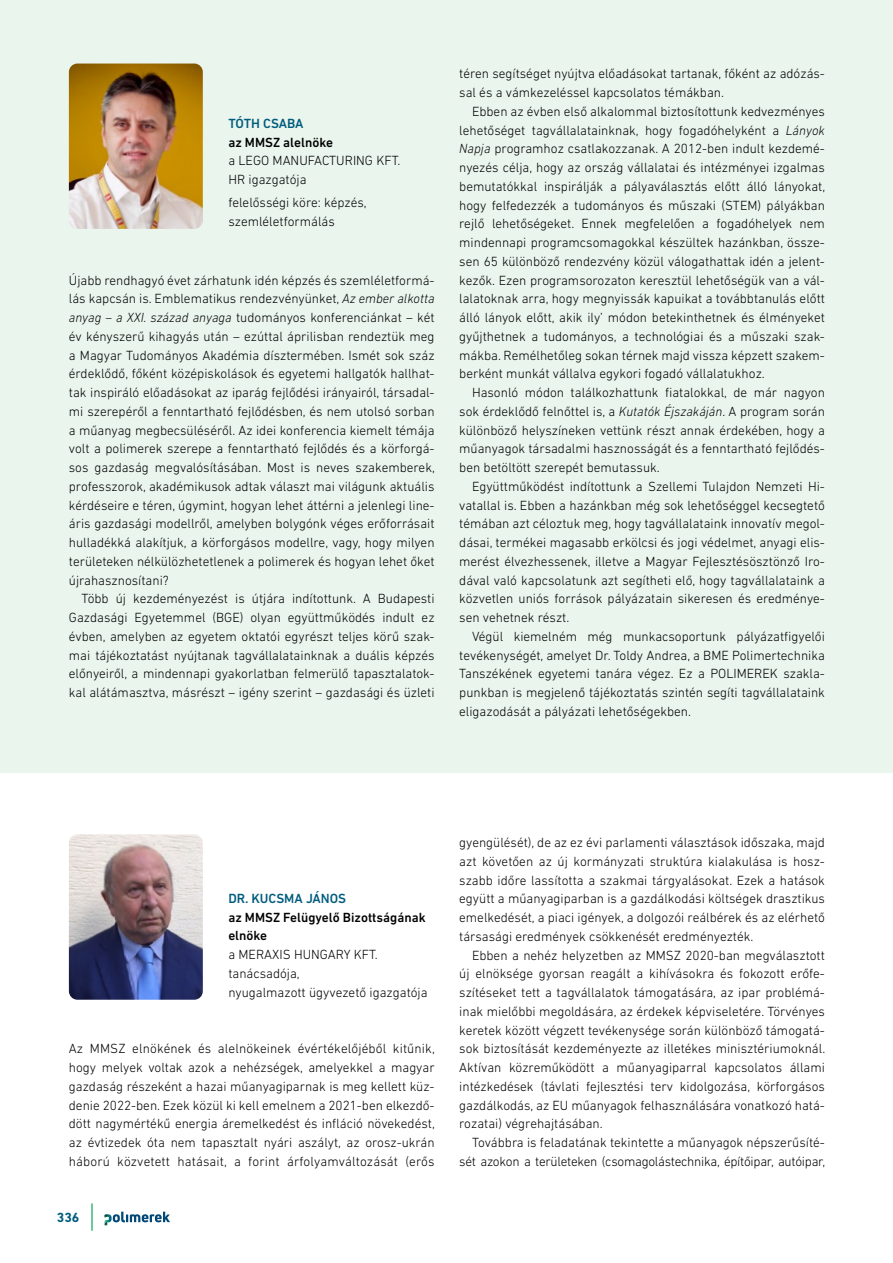
<style>
.page{position:relative;width:893px;height:1263px;background:#fff}
.page>*{position:absolute;margin:0;border:0;box-sizing:border-box;transform-origin:0 0}
.t1{font:300 13.5px/18.8px "DIN Next LT Pro";color:#000;text-align:justify}
.t2{font:300 13.5px/18.8px "DIN Next LT Pro";letter-spacing:-.02em;color:#000;text-align:right}
.t3{font:500 13.5px/18.8px "DIN Next LT Pro";color:#000}
.t4{font:500 13.5px "DIN Next LT Pro";color:#005c7e}
.t5{font:700 13.5px "DIN Next LT Pro";color:#005c7e}
.s1{font-style:italic}
</style>
<div class="page">
<svg style="left:105px;top:1211px;width:65px;height:14px"></svg>
<hr style="left:91px;top:1203px;width:2px;height:28px;background:#3bb87a">
<div style="left:0;top:0;width:893px;height:772px;background:#eaf5ed"></div>
<img style="left:69px;top:64px;width:134px;height:165px">
<img style="left:69px;top:834px;width:134px;height:166px">
<p class="t4" style="left:228px;top:115px;width:77px">TÓTH CSABA</p>
<p class="t3" style="left:228px;top:133px;width:106px">az MMSZ alelnöke</p>
<p class="t1" style="left:228px;top:151px;width:174px">a LEGO MANUFACTURING KFT.<br>HR igazgatója</p>
<p class="t1" style="left:228px;top:193px;width:140px">felelősségi köre: képzés, szemléletformálás</p>
<p class="t1" style="left:69px;top:270px;width:367px">Újabb rendhagyó évet zárhatunk idén képzés és szemléletformá&shy;lás kapcsán is. Emblematikus rendezvényünket, <span class="s1">Az ember alkotta anyag – a XXI. század anyaga</span> tudományos konferenciánkat – két év kényszerű kihagyás után – ezúttal áprilisban rendeztük meg a Magyar Tudományos Akadémia dísztermében. Ismét sok száz érdeklődő, főként középiskolások és egyetemi hallgatók hallhat&shy;tak inspiráló előadásokat az iparág fejlődési irányairól, társadal&shy;mi szerepéről a fenntartható fejlődésben, és nem utolsó sorban a műanyag megbecsüléséről. Az idei konferencia kiemelt témája volt a polimerek szerepe a fenntartható fejlődés és a körforgá&shy;sos gazdaság megvalósításában. Most is neves szakemberek, professzorok, akadémikusok adtak választ mai világunk aktuális kérdéseire e téren, úgymint, hogyan lehet áttérni a jelenlegi line&shy;áris gazdasági modellről, amelyben bolygónk véges erőforrásait hulladékká alakítjuk, a körforgásos modellre, vagy, hogy milyen területeken nélkülözhetetlenek a polimerek és hogyan lehet őket újrahasznosítani?</p>
<p class="t1" style="left:69px;top:589px;width:367px;text-indent:13px">Több új kezdeményezést is útjára indítottunk. A Budapesti Gazdasági Egyetemmel (BGE) olyan együttműködés indult ez évben, amelyben az egyetem oktatói egyrészt teljes körű szak&shy;mai tájékoztatást nyújtanak tagvállalatainknak a duális képzés előnyeiről, a mindennapi gyakorlatban felmerülő tapasztalatok&shy;kal alátámasztva, másrészt – igény szerint – gazdasági és üzleti</p>
<p class="t1" style="left:459px;top:64px;width:367px">téren segítséget nyújtva előadásokat tartanak, főként az adózás&shy;sal és a vámkezeléssel kapcsolatos témákban.</p>
<p class="t1" style="left:459px;top:102px;width:367px;text-indent:13px">Ebben az évben első alkalommal biztosítottunk kedvezményes lehetőséget tagvállalatainknak, hogy fogadóhelyként a <span class="s1">Lányok Napja</span> programhoz csatlakozzanak. A 2012-ben indult kezdemé&shy;nyezés célja, hogy az ország vállalatai és intézményei izgalmas bemutatókkal inspirálják a pályaválasztás előtt álló lányokat, hogy felfedezzék a tudományos és műszaki (STEM) pályákban rejlő lehetőségeket. Ennek megfelelően a fogadóhelyek nem mindennapi programcsomagokkal készültek hazánkban, össze&shy;sen 65 különböző rendezvény közül válogathattak idén a jelent&shy;kezők. Ezen programsorozaton keresztül lehetőségük van a vál&shy;lalatoknak arra, hogy megnyissák kapuikat a továbbtanulás előtt álló lányok előtt, akik ily’ módon betekinthetnek és élményeket gyűjthetnek a tudományos, a technológiai és a műszaki szak&shy;mákba. Remélhetőleg sokan térnek majd vissza képzett szakem&shy;berként munkát vállalva egykori fogadó vállalatukhoz.</p>
<p class="t1" style="left:459px;top:383px;width:367px;text-indent:13px">Hasonló módon találkozhattunk fiatalokkal, de már nagyon sok érdeklődő felnőttel is, a <span class="s1">Kutatók Éjszakáján</span>. A program során különböző helyszíneken vettünk részt annak érdekében, hogy a műanyagok társadalmi hasznosságát és a fenntartható fejlődés&shy;ben betöltött szerepét bemutassuk.</p>
<p class="t1" style="left:459px;top:477px;width:367px;text-indent:13px">Együttműködést indítottunk a Szellemi Tulajdon Nemzeti Hi&shy;vatallal is. Ebben a hazánkban még sok lehetőséggel kecsegtető témában azt céloztuk meg, hogy tagvállalataink innovatív megol&shy;dásai, termékei magasabb erkölcsi és jogi védelmet, anyagi elis&shy;merést élvezhessenek, illetve a Magyar Fejlesztésösztönző Iro&shy;dával való kapcsolatunk azt segítheti elő, hogy tagvállalataink a közvetlen uniós források pályázatain sikeresen és eredménye&shy;sen vehetnek részt.</p>
<p class="t1" style="left:459px;top:627px;width:367px;text-indent:13px">Végül kiemelném még munkacsoportunk pályázatfigyelői tevékenységét, amelyet Dr. Toldy Andrea, a BME Polimertechnika Tanszékének egyetemi tanára végez. Ez a POLIMEREK szakla&shy;punkban is megjelenő tájékoztatás szintén segíti tagvállalataink eligazodását a pályázati lehetőségekben.</p>
<p class="t4" style="left:228px;top:890px;width:119px">DR. KUCSMA JÁNOS</p>
<p class="t3" style="left:228px;top:908px;width:199px">az MMSZ Felügyelő Bizottságának elnöke</p>
<p class="t1" style="left:228px;top:945px;width:201px;text-align:left">a MERAXIS HUNGARY KFT. tanácsadója,<br>nyugalmazott ügyvezető igazgatója</p>
<p class="t1" style="left:69px;top:1039px;width:368px">Az MMSZ elnökének és alelnökeinek évértékelőjéből kitűnik, hogy melyek voltak azok a nehézségek, amelyekkel a magyar gazdaság részeként a hazai műanyagiparnak is meg kellett küz&shy;denie 2022-ben. Ezek közül ki kell emelnem a 2021-ben elkezdő&shy;dött nagymértékű energia áremelkedést és infláció növekedést, az évtizedek óta nem tapasztalt nyári aszályt, az orosz-ukrán háború közvetett hatásait, a forint árfolyamváltozását (erős</p>
<p class="t5" style="left:57px;top:1210px;width:24px">336</p>
<p class="t1" style="left:459px;top:833px;width:367px">gyengülését), de az ez évi parlamenti választások időszaka, majd azt követően az új kormányzati struktúra kialakulása is hos - szabb időre lassította a szakmai tárgyalásokat. Ezek a hatások együtt a műanyagiparban is a gazdálkodási költségek drasztikus emelkedését, a piaci igények, a dolgozói reálbérek és az elérhető társasági eredmények csökkenését eredményezték.</p>
<p class="t1" style="left:459px;top:945px;width:367px;text-indent:13px">Ebben a nehéz helyzetben az MMSZ 2020-ban megválasztott új elnöksége gyorsan reagált a kihívásokra és fokozott erőfe&shy;szítéseket tett a tagvállalatok támogatására, az ipar problémá&shy;inak mielőbbi megoldására, az érdekek képviseletére. Törvényes keretek között végzett tevékenysége során különböző támogatá&shy;sok biztosítását kezdeményezte az illetékes minisztériumoknál.<br>Aktívan közreműködött a műanyagiparral kapcsolatos állami intézkedések (távlati fejlesztési terv kidolgozása, körforgásos gazdálkodás, az EU műanyagok felhasználására vonatkozó hatá&shy;rozatai) végrehajtásában.</p>
<p class="t2" style="left:459px;top:1133px;width:367px">Továbbra is feladatának tekintette a műanyagok népszerűsíté&shy;sét azokon a területeken (csomagolástechnika, építőipar, autóipar,</p>
</div>
